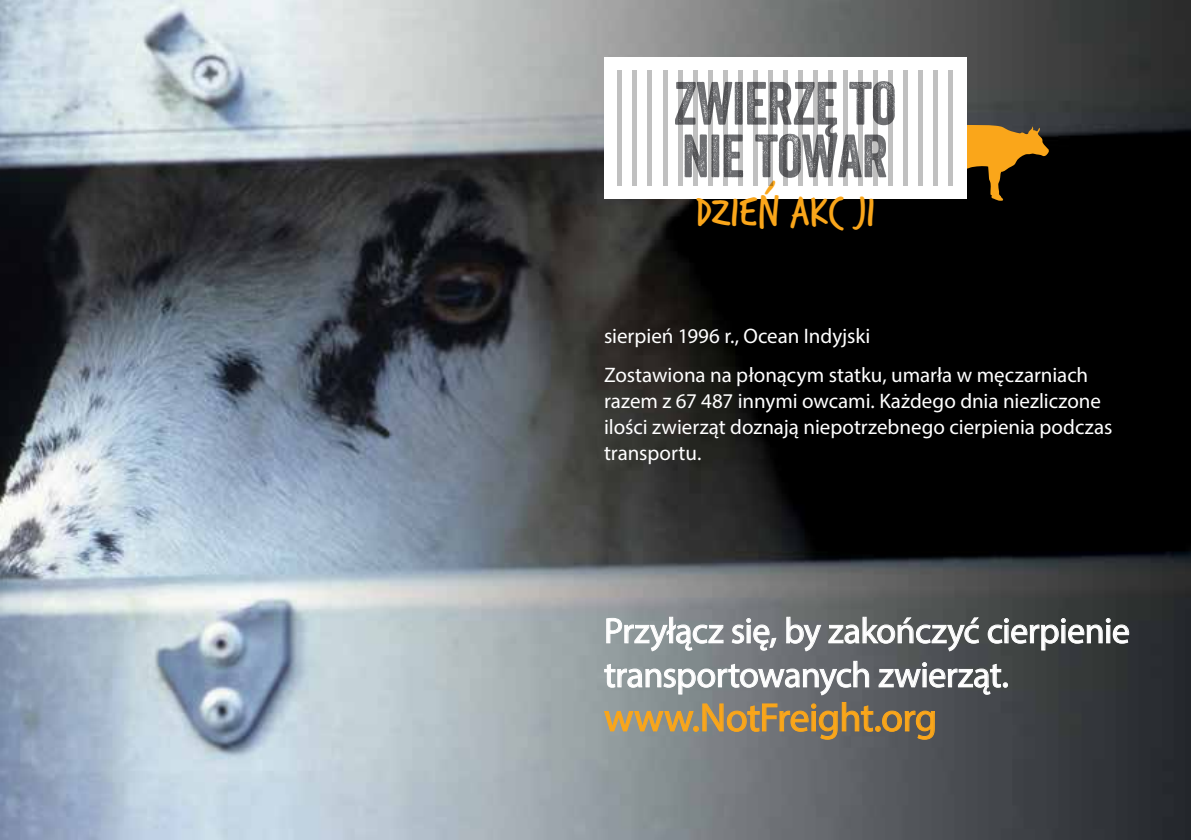
<style>
.page{position:relative;width:1191px;height:840px;background:#fff}
.page>*{position:absolute;margin:0;border:0;box-sizing:border-box;transform-origin:0 0}
.t1{font:59px/52.6px "Veneer";letter-spacing:-.01em;color:#6d6e71}
.t2{font:46.2px "Verveine";letter-spacing:-.01em;color:#faa61a}
.t3{font:40px "Myriad Pro";letter-spacing:-.02em;color:#faa61a}
.t4{font:36px/44px "Myriad Pro";letter-spacing:-.015em;color:#fff}
.t5{font:21px/26px "Myriad Pro";color:#fff}
</style>
<div class="page">
<img style="left:0;top:0;width:1191px;height:839px">
<svg style="left:606px;top:616px;width:118px;height:35px;background:#9ba3a5"></svg>
<svg style="left:731px;top:618px;width:45px;height:32px"></svg>
<svg style="left:785px;top:616px;width:36px;height:35px"></svg>
<svg style="left:828px;top:616px;width:151px;height:35px;background:#707374"></svg>
<svg style="left:987px;top:618px;width:142px;height:32px;background:#5c5f5e"></svg>
<svg style="left:603px;top:660px;width:266px;height:35px;background:#8d9295"></svg>
<svg style="left:878px;top:662px;width:129px;height:33px;background:#6b6e71"></svg>
<svg style="left:603px;top:701px;width:332px;height:38px;background:#857d6c"></svg>
<svg style="left:966px;top:125px;width:82px;height:76px;background:#7d5513"></svg>
<div style="left:604px;top:57px;width:362px;height:142px;background:#fff"></div>
<hr style="left:693px;top:70px;width:4px;height:116px;background:#c0c0c0">
<hr style="left:708px;top:70px;width:4px;height:116px;background:#c0c0c0">
<hr style="left:723px;top:70px;width:4px;height:116px;background:#c0c0c0">
<hr style="left:738px;top:70px;width:4px;height:116px;background:#c0c0c0">
<hr style="left:753px;top:70px;width:4px;height:116px;background:#c0c0c0">
<hr style="left:768px;top:70px;width:4px;height:116px;background:#c0c0c0">
<hr style="left:783px;top:70px;width:4px;height:116px;background:#c0c0c0">
<hr style="left:798px;top:70px;width:4px;height:116px;background:#c0c0c0">
<hr style="left:813px;top:70px;width:4px;height:116px;background:#c0c0c0">
<div style="left:828px;top:70px;width:5px;height:116px;background:#c0c0c0"></div>
<div style="left:843px;top:70px;width:5px;height:116px;background:#c0c0c0"></div>
<div style="left:858px;top:70px;width:5px;height:116px;background:#c0c0c0"></div>
<div style="left:873px;top:70px;width:5px;height:116px;background:#c0c0c0"></div>
<div style="left:888px;top:70px;width:5px;height:116px;background:#c0c0c0"></div>
<div style="left:903px;top:70px;width:5px;height:116px;background:#c0c0c0"></div>
<div style="left:918px;top:70px;width:5px;height:116px;background:#c0c0c0"></div>
<div style="left:933px;top:70px;width:5px;height:116px;background:#c0c0c0"></div>
<div style="left:948px;top:70px;width:5px;height:116px;background:#c0c0c0"></div>
<div style="left:617px;top:70px;width:5px;height:116px;background:#c0c0c0"></div>
<div style="left:632px;top:70px;width:5px;height:116px;background:#c0c0c0"></div>
<div style="left:647px;top:70px;width:5px;height:116px;background:#c0c0c0"></div>
<div style="left:662px;top:70px;width:5px;height:116px;background:#c0c0c0"></div>
<hr style="left:678px;top:70px;width:4px;height:116px;background:#c0c0c0">
<h1 class="t1" style="left:673px;top:77px;width:224px">ZWIERZĘ TO<br>NIE TOWAR</h1>
<h2 class="t2" style="left:695px;top:179px;width:181px">DZIEŃ AKC JI</h2>
<p class="t5" style="left:604px;top:315px;width:486px;line-height:39px">sierpień 1996 r., Ocean Indyjski<br>Zostawiona na płonącym statku, umarła w męczarniach</p>
<p class="t5" style="left:604px;top:387px;width:510px">razem z 67 487 innymi owcami. Każdego dnia niezliczone ilości zwierząt doznają niepotrzebnego cierpienia podczas transportu.</p>
<h3 class="t4" style="left:604px;top:607px;width:527px">Przyłącz się, by zakończyć cierpienie transportowanych zwierząt.</h3>
<h3 class="t3" style="left:604px;top:692px;width:335px">www.NotFreight.org</h3>
</div>
